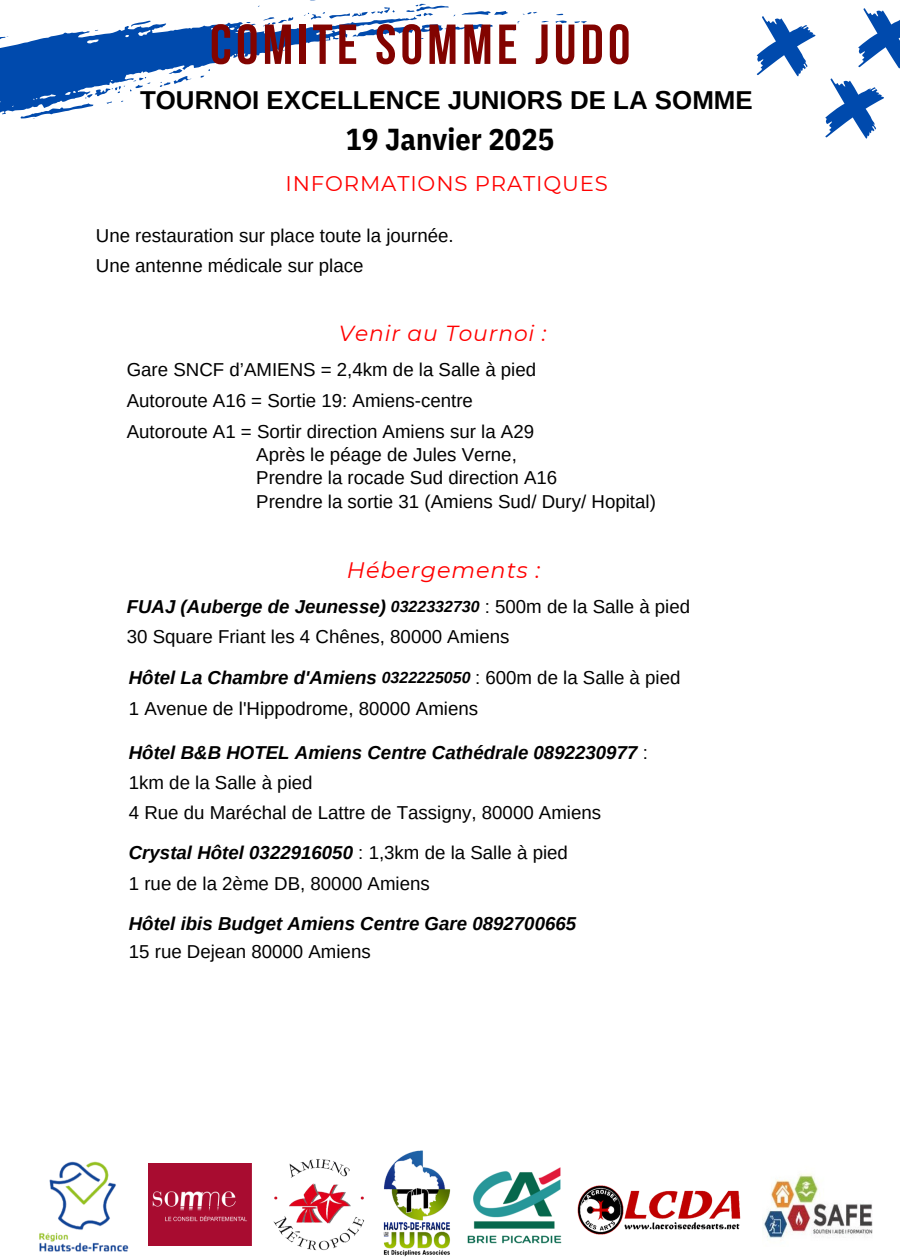
<style>
.page{position:relative;width:900px;height:1260px;background:#fff}
.page>*{position:absolute;margin:0;border:0;box-sizing:border-box;transform-origin:0 0}
.t1{font:700 56.25px "Bebas Neue";letter-spacing:.08em;color:#820300}
.t2{font:700 30.25px "IBM Plex Sans Cond";letter-spacing:.005em;color:#000}
.t3{font:700 25.88px "Arimo";color:#000}
.t4{font:italic 22.38px "Montserrat";letter-spacing:.04em;color:#f00}
.t5{font:italic 21.75px "Montserrat";letter-spacing:.04em;color:#f00}
.t6{font:21.25px "Montserrat";letter-spacing:.04em;color:#f00}
.t7{font:18.69px/31.4px "Arimo";color:#000}
.t8{font:italic 700 18.69px/28px "Arimo";color:#000}
.t9{font:italic 700 15.94px "Arimo";color:#000}
.s1{font-weight:700;font-style:italic}
.s2{font-weight:400;font-style:normal}
</style>
<div class="page">
<svg style="left:757px;top:16px;width:59px;height:60px"></svg>
<svg style="left:825px;top:78px;width:59px;height:61px"></svg>
<svg style="left:858px;top:8px;width:42px;height:61px"></svg>
<svg style="left:0;top:0;width:587px;height:119px"></svg>
<img style="left:467px;top:1167px;width:95px;height:77px">
<img style="left:149px;top:1164px;width:103px;height:81px">
<img style="left:577px;top:1185px;width:164px;height:50px">
<img style="left:383px;top:1150px;width:68px;height:106px">
<img style="left:39px;top:1161px;width:90px;height:91px">
<img style="left:273px;top:1159px;width:92px;height:92px">
<img style="left:764px;top:1173px;width:109px;height:66px">
<p class="t1" style="left:210px;top:22px;width:422px">COMITE SOMME JUDO</p>
<p class="t3" style="left:140px;top:86px;width:614px">TOURNOI EXCELLENCE JUNIORS DE LA SOMME</p>
<p class="t2" style="left:346px;top:119px;width:210px">19 Janvier 2025</p>
<h6 class="t6" style="left:286px;top:171px;width:324px">INFORMATIONS PRATIQUES</h6>
<p class="t7" style="left:96px;top:221px;width:359px;line-height:29.9px">Une restauration sur place toute la journée.<br>Une antenne médicale sur place</p>
<p class="t5" style="left:339px;top:320px;width:209px">Venir au Tournoi :</p>
<h6 class="t7" style="left:127px;top:353px;width:411px">Gare SNCF d’AMIENS = 2,4km de la Salle à pied<br>Autoroute A16 = Sortie 19: Amiens-centre<br>Autoroute A1 = Sortir direction Amiens sur la A29</h6>
<h6 class="t7" style="left:256px;top:443px;width:401px;line-height:23.4px">Après le péage de Jules Verne,<br>Prendre la rocade Sud direction A16<br>Prendre la sortie 31 (Amiens Sud/ Dury/ Hopital)</h6>
<p class="t4" style="left:347px;top:556px;width:195px">Hébergements :</p>
<p class="t9" style="left:391px;top:598px;width:90px">0322332730</p>
<h5 class="t8" style="left:127px;top:592px;width:261px">FUAJ (Auberge de Jeunesse)</h5>
<h6 class="t7" style="left:485px;top:591px;width:207px">: 500m de la Salle à pied</h6>
<p class="t7" style="left:127px;top:621px;width:384px">30 Square Friant les 4 Chênes, 80000 Amiens</p>
<h6 class="t8" style="left:129px;top:663px;width:250px">Hôtel La Chambre d'Amiens</h6>
<h6 class="t7" style="left:475px;top:662px;width:207px">: 600m de la Salle à pied</h6>
<h6 class="t7" style="left:129px;top:693px;width:351px">1 Avenue de l'Hippodrome, 80000 Amiens</h6>
<p class="t7" style="left:129px;top:737px;width:521px;line-height:30.2px"><span class="s1">Hôtel B&amp;B HOTEL Amiens Centre Cathédrale 0892230977</span> :<br>1km de la Salle à pied<br>4 Rue du Maréchal de Lattre de Tassigny, 80000 Amiens</p>
<p class="t7" style="left:129px;top:838px;width:441px;line-height:30.1px"><span class="s1">Crystal Hôtel 0322916050</span> : 1,3km de la Salle à pied<br>1 rue de la 2ème DB, 80000 Amiens</p>
<p class="t8" style="left:129px;top:909px;width:449px">Hôtel ibis Budget Amiens Centre Gare 0892700665<br><span class="s2">15 rue Dejean 80000 Amiens</span></p>
<p class="t9" style="left:382px;top:669px;width:90px">0322225050</p>
</div>
